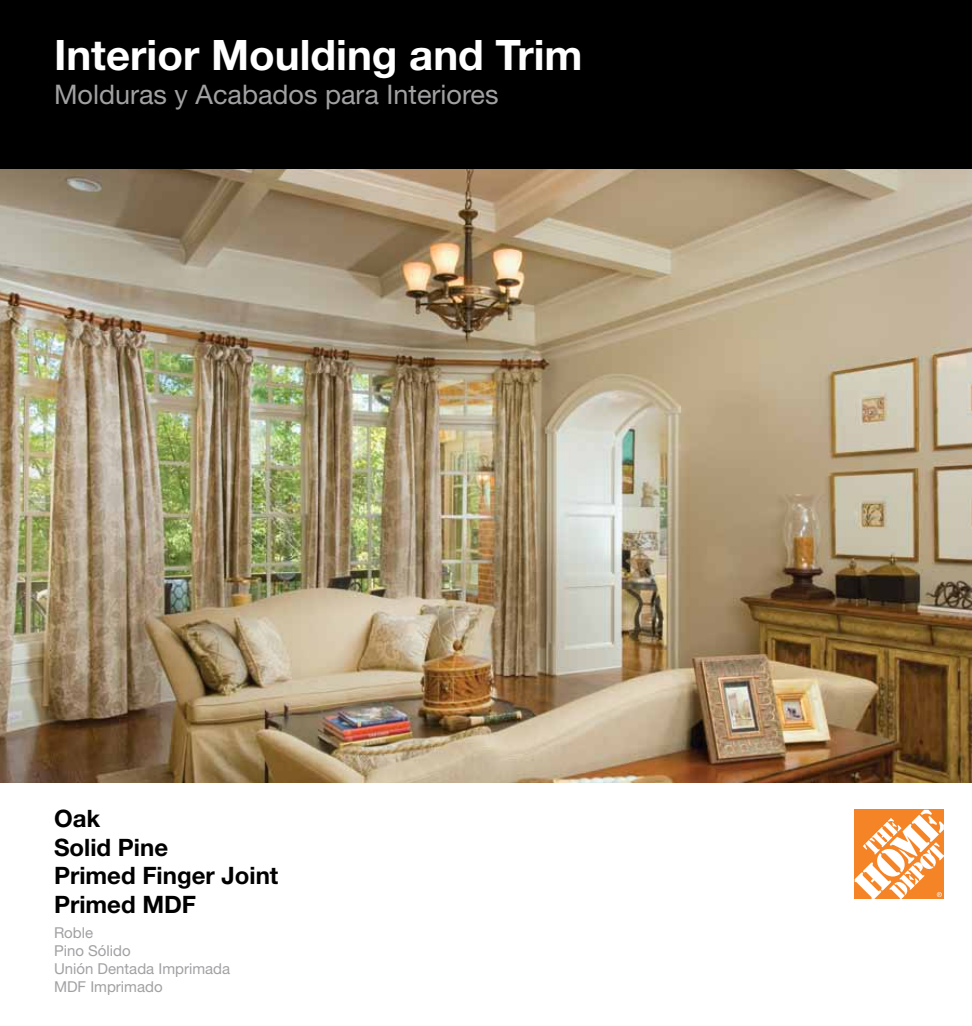
<style>
.page{position:relative;width:972px;height:1026px;background:#fff}
.page>*{position:absolute;margin:0;border:0;box-sizing:border-box;transform-origin:0 0}
.t1{font:700 42px "Helvetica Neue LT Std";color:#fff}
.t2{font:27px "Helvetica Neue LT Std";color:#a1a1a4}
.t3{font:700 24px/28.8px "Helvetica Neue LT Std";color:#000}
.t4{font:15px/18px "Helvetica Neue LT Std";color:#a1a1a4}
</style>
<div class="page">
<img style="left:0;top:168px;width:972px;height:615px">
<div style="left:0;top:0;width:972px;height:168px;background:#000"></div>
<svg style="left:855px;top:810px;width:89px;height:89px"></svg>
<h1 class="t1" style="left:54px;top:30px;width:530px">Interior Moulding and Trim</h1>
<h2 class="t2" style="left:54px;top:78px;width:446px">Molduras y Acabados para Interiores</h2>
<h3 class="t3" style="left:54px;top:803px;width:226px">Oak<br>Solid Pine<br>Primed Finger Joint<br>Primed MDF</h3>
<p class="t4" style="left:54px;top:924px;width:178px">Roble<br>Pino Sólido<br>Unión Dentada Imprimada<br>MDF Imprimado</p>
</div>
